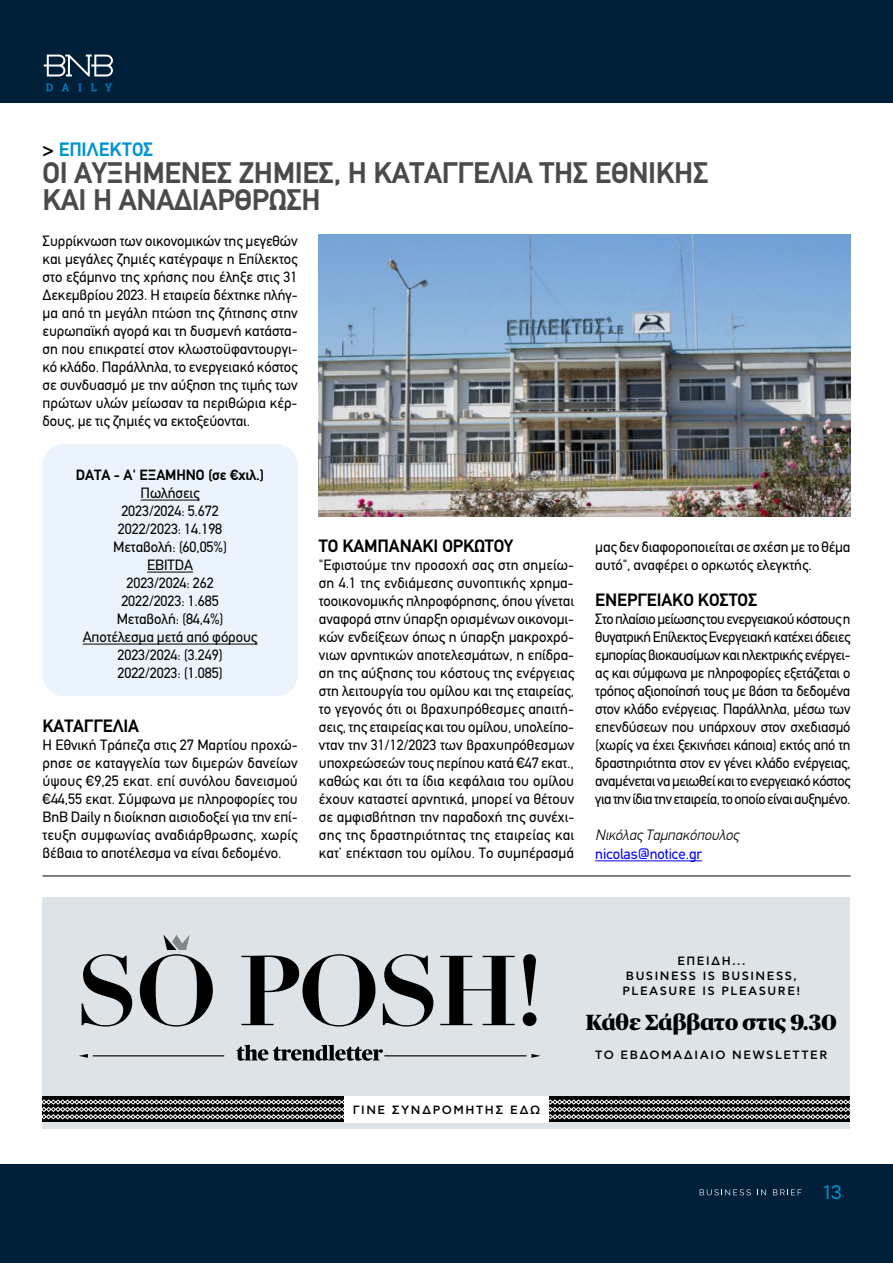
<style>
.page{position:relative;width:893px;height:1263px;background:#fff}
.page>*{position:absolute;margin:0;border:0;box-sizing:border-box;transform-origin:0 0}
.t1{font:700 30px/27px "PF Din Text";letter-spacing:-.01em;color:#4a4a49}
.t2{font:900 21.9px "Publico Headline";letter-spacing:-.005em;color:#000}
.t3{font:700 19.5px "PF Din Text";letter-spacing:.005em;color:#0093d1}
.t4{font:19.5px "CF Asty Std";color:#0093d1}
.t5{font:700 18px "PF Din Text";letter-spacing:-.005em;color:#000}
.t6{font:15px/18px "PF Din Text";letter-spacing:-.005em;color:#000;text-align:justify}
.t7{font:700 15px "PF Din Text";letter-spacing:-.005em;color:#000}
.t8{font:italic 300 15px "PF Din Text";letter-spacing:-.005em;color:#000}
.t9{font:15px "PF Din Text";letter-spacing:-.005em;color:#00f}
.t10{font:500 12px/15px "CF Asty Std";letter-spacing:.125em;color:#000;text-align:center}
.s1{color:#000}
</style>
<div class="page">
<div style="left:0;top:0;width:893px;height:102px;background:#001f38"></div>
<svg style="left:46px;top:84px;width:7px;height:7px"></svg>
<svg style="left:62px;top:84px;width:7px;height:7px"></svg>
<svg style="left:78px;top:84px;width:4px;height:7px"></svg>
<svg style="left:91px;top:84px;width:6px;height:7px"></svg>
<svg style="left:105px;top:84px;width:7px;height:7px"></svg>
<svg style="left:44px;top:55px;width:69px;height:21px"></svg>
<div style="left:0;top:1164px;width:893px;height:99px;background:#001f38"></div>
<svg style="left:700px;top:1189px;width:51px;height:6px"></svg>
<svg style="left:757px;top:1189px;width:9px;height:6px"></svg>
<svg style="left:773px;top:1189px;width:28px;height:6px"></svg>
<div style="left:43px;top:444px;width:255px;height:252px;background:#ebf4fc;border-radius:21px"></div>
<hr style="left:141px;top:500px;width:59px;height:1px;background:#000">
<hr style="left:147px;top:572px;width:46px;height:1px;background:#000">
<hr style="left:83px;top:644px;width:174px;height:1px;background:#000">
<hr style="left:595px;top:860px;width:107px;height:1px;background:#00f">
<img style="left:318px;top:235px;width:532px;height:281px">
<hr style="left:43px;top:876px;width:807px;height:1px;background:#000">
<div style="left:43px;top:897px;width:807px;height:231px;background:#dee3e8"></div>
<div style="left:43px;top:1096px;width:807px;height:26px;background:#000"></div>
<svg style="left:43px;top:1099px;width:807px;height:20px"></svg>
<hr style="left:93px;top:1055px;width:131px;height:1px;background:#000">
<svg style="left:236px;top:1045px;width:147px;height:16px"></svg>
<svg style="left:79px;top:1054px;width:9px;height:4px"></svg>
<svg style="left:531px;top:1054px;width:10px;height:4px"></svg>
<svg style="left:82px;top:935px;width:454px;height:91px"></svg>
<hr style="left:384px;top:1055px;width:143px;height:1px;background:#000">
<div style="left:344px;top:1096px;width:205px;height:26px;background:#fff"></div>
<h3 class="t3" style="left:43px;top:138px;width:112px"><span class="s1">&gt;</span> ΕΠΙΛΕΚΤΟΣ</h3>
<h1 class="t1" style="left:43px;top:159px;width:668px">ΟΙ ΑΥΞΗΜΈΝΕΣ ΖΗΜΊΕΣ, Η ΚΑΤΑΓΓΕΛΊΑ ΤΗΣ ΕΘΝΙΚΉΣ<br>ΚΑΙ Η ΑΝΑΔΙΆΡΘΡΩΣΗ</h1>
<p class="t6" style="left:43px;top:232px;width:257px">Συρρίκνωση των οικονομικών της μεγεθών και μεγάλες ζημιές κατέγραψε η Επίλεκτος στο εξάμηνο της χρήσης που έληξε στις 31<br>Δεκεμβρίου 2023. Η εταιρεία δέχτηκε πλήγ&shy;μα από τη μεγάλη πτώση της ζήτησης στην ευρωπαϊκή αγορά και τη δυσμενή κατάστα&shy;ση που επικρατεί στον κλωστοϋφαντουργι&shy;κό κλάδο. Παράλληλα, το ενεργειακό κόστος σε συνδυασμό με την αύξηση της τιμής των πρώτων υλών μείωσαν τα περιθώρια κέρ&shy;δους, με τις ζημιές να εκτοξεύονται.</p>
<p class="t7" style="left:76px;top:466px;width:190px">DATA - Α' ΕΞΑΜΗΝΟ (σε €χιλ.)</p>
<p class="t6" style="left:83px;top:484px;width:176px;text-align:center">Πωλήσεις<br>2023/2024: 5.672<br>2022/2023: 14.198<br>Μεταβολή: (60,05%)<br>ΕBITDA<br>2023/2024: 262<br>2022/2023: 1.685<br>Μεταβολή: (84,4%)<br>Αποτέλεσμα μετά από φόρους<br>2023/2024: (3.249)<br>2022/2023: (1.085)</p>
<p class="t5" style="left:43px;top:715px;width:98px">ΚΑΤΑΓΓΕΛΙΑ</p>
<p class="t6" style="left:43px;top:736px;width:257px">Η Εθνική Τράπεζα στις 27 Μαρτίου προχώ&shy;ρησε σε καταγγελία των διμερών δανείων ύψους €9,25 εκατ. επί συνόλου δανεισμού €44,55 εκατ. Σύμφωνα με πληροφορίες του BnB Daily η διοίκηση αισιοδοξεί για την επί&shy;τευξη συμφωνίας αναδιάρθρωσης, χωρίς βέβαια το αποτέλεσμα να είναι δεδομένο.</p>
<p class="t5" style="left:319px;top:535px;width:196px">ΤΟ ΚΑΜΠΑΝΑΚΙ ΟΡΚΩΤΟΥ</p>
<p class="t6" style="left:319px;top:556px;width:257px">"Εφιστούμε την προσοχή σας στη σημείω&shy;ση 4.1 της ενδιάμεσης συνοπτικής χρημα&shy;τοοικονομικής πληροφόρησης, όπου γίνεται αναφορά στην ύπαρξη ορισμένων οικονομι&shy;κών ενδείξεων όπως η ύπαρξη μακροχρό&shy;νιων αρνητικών αποτελεσμάτων, η επίδρα&shy;ση της αύξησης του κόστους της ενέργειας στη λειτουργία του ομίλου και της εταιρείας, το γεγονός ότι οι βραχυπρόθεσμες απαιτή&shy;σεις, της εταιρείας και του ομίλου, υπολείπο&shy;νταν την 31/12/2023 των βραχυπρόθεσμων υποχρεώσεών τους περίπου κατά €47 εκατ., καθώς και ότι τα ίδια κεφάλαια του ομίλου έχουν καταστεί αρνητικά, μπορεί να θέτουν σε αμφισβήτηση την παραδοχή της συνέχι&shy;σης της δραστηριότητας της εταιρείας και κατ’ επέκταση του ομίλου. Το συμπέρασμά</p>
<p class="t6" style="left:595px;top:538px;width:257px">μας δεν διαφοροποιείται σε σχέση με το θέμα αυτό", αναφέρει ο ορκωτός ελεγκτής.</p>
<p class="t5" style="left:595px;top:589px;width:163px">ΕΝΕΡΓΕΙΑΚΟ ΚΟΣΤΟΣ</p>
<p class="t6" style="left:595px;top:610px;width:257px">Στο πλαίσιο μείωσης του ενεργειακού κόστους η θυγατρική Επίλεκτος Ενεργειακή κατέχει άδειες εμπορίας βιοκαυσίμων και ηλεκτρικής ενέργει&shy;ας και σύμφωνα με πληροφορίες εξετάζεται ο τρόπος αξιοποίησή τους με βάση τα δεδομένα στον κλάδο ενέργειας. Παράλληλα, μέσω των επενδύσεων που υπάρχουν στον σχεδιασμό (χωρίς να έχει ξεκινήσει κάποια) εκτός από τη δραστηριότητα στον εν γένει κλάδο ενέργειας, αναμένεται να μειωθεί και το ενεργειακό κόστος για την ίδια την εταιρεία, το οποίο είναι αυξημένο.</p>
<p class="t8" style="left:595px;top:826px;width:145px">Νικόλας Ταμπακόπουλος</p>
<p class="t9" style="left:595px;top:845px;width:108px">nicolas@notice.gr</p>
<p class="t10" style="left:353px;top:1103px;width:189px">ΓΊ ΝΕ ΣΥΝΔΡΟΜΗΤΉ Σ ΕΔΏ</p>
<p class="t10" style="left:622px;top:954px;width:179px">ΕΠΕΙΔΉ...<br>BUSINESS IS BUSINESS,<br>PLEASURE IS PLEASURE!</p>
<h2 class="t2" style="left:586px;top:1006px;width:253px">Κάθε Σάββατο στις 9.30</h2>
<p class="t10" style="left:595px;top:1047px;width:234px">ΤΟ ΕΒΔΟΜΑΔΙΑΙΟ NEWSLETTER</p>
<h3 class="t4" style="left:823px;top:1181px;width:20px">13</h3>
</div>
